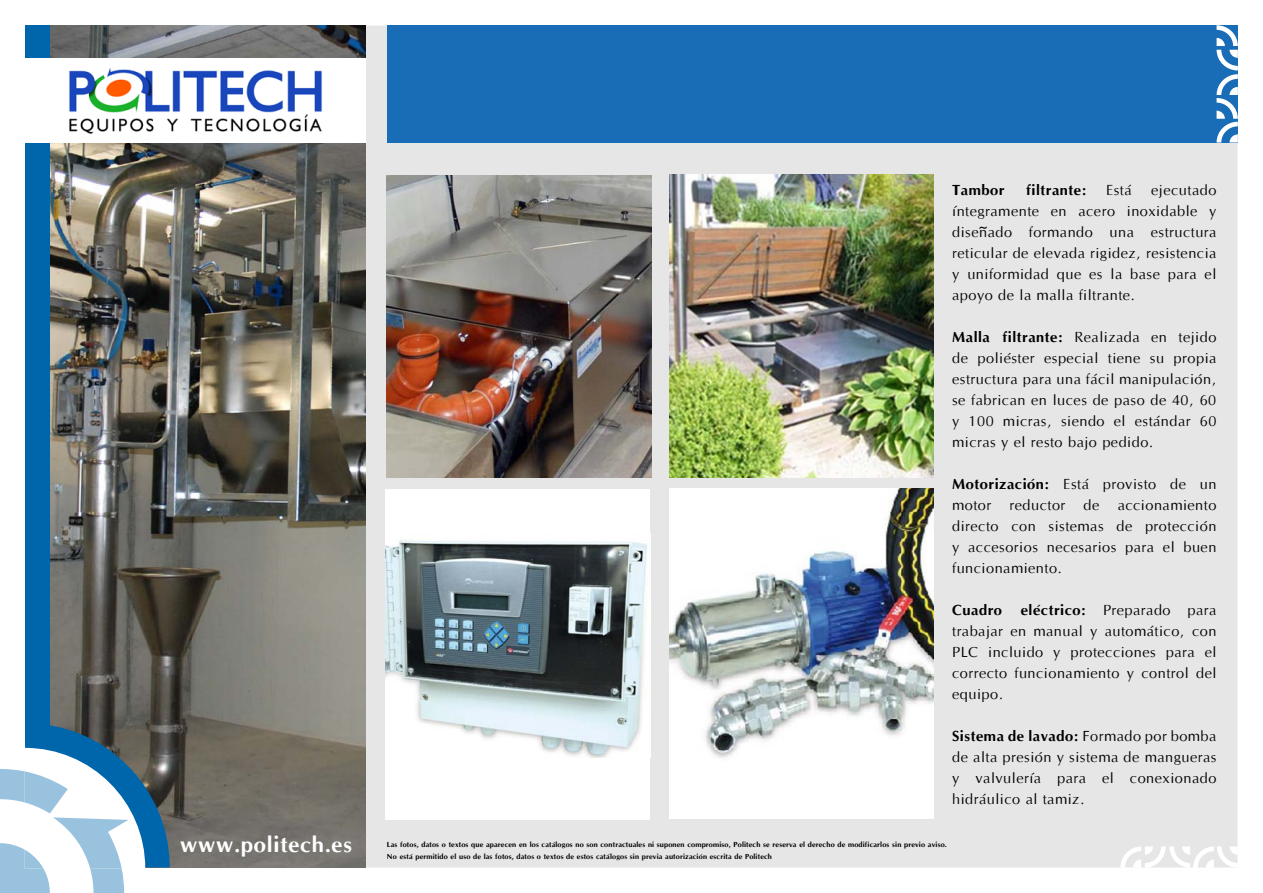
<style>
.page{position:relative;width:1263px;height:893px;background:#fff}
.page>*{position:absolute;margin:0;border:0;box-sizing:border-box;transform-origin:0 0}
.t1{font:700 22.5px "Optane";letter-spacing:.025em;color:#fff}
.t2{font:15px/21px "Optane";letter-spacing:.025em;color:#000;text-align:justify}
.t3{font:700 15px "Optane";letter-spacing:.025em;color:#000}
.t4{font:700 7.5px/12px "Optane";letter-spacing:.01em;color:#000}
.s1{font-weight:700}
</style>
<div class="page">
<div style="left:26px;top:26px;width:1211px;height:841px;background:#e6e6e6"></div>
<img style="left:50px;top:26px;width:316px;height:841px">
<div style="left:25px;top:26px;width:25px;height:817px;background:#0066ab"></div>
<svg style="left:0;top:723px;width:170px;height:170px"></svg>
<div style="left:387px;top:26px;width:850px;height:116px;background:#196cb6"></div>
<svg style="left:1216px;top:25px;width:22px;height:118px"></svg>
<svg style="left:1120px;top:846px;width:118px;height:22px"></svg>
<div style="left:0;top:58px;width:366px;height:84px;background:#fff"></div>
<img style="left:69px;top:68px;width:253px;height:66px">
<img style="left:387px;top:176px;width:264px;height:301px">
<div style="left:386px;top:489px;width:264px;height:330px;background:#fff"></div>
<img style="left:386px;top:540px;width:261px;height:218px">
<img style="left:669px;top:174px;width:264px;height:303px">
<div style="left:669px;top:488px;width:265px;height:331px;background:#fff"></div>
<img style="left:669px;top:488px;width:265px;height:270px">
<p class="t3" style="left:952px;top:181px;width:54px">Tambor</p>
<p class="t3" style="left:1026px;top:181px;width:62px">filtrante:</p>
<p class="t2" style="left:1106px;top:179px;width:27px">Está</p>
<p class="t2" style="left:952px;top:179px;width:266px;text-indent:199px">ejecutado íntegramente en acero inoxidable y diseñado formando una estructura reticular de elevada rigidez, resistencia y uniformidad que es la base para el apoyo de la malla filtrante.</p>
<p class="t2" style="left:952px;top:326px;width:266px"><span class="s1">Malla filtrante:</span> Realizada en tejido de poliéster especial tiene su propia estructura para una fácil manipulación, se fabrican en luces de paso de 40, 60 y 100 micras, siendo el estándar 60 micras y el resto bajo pedido.</p>
<p class="t2" style="left:952px;top:473px;width:266px"><span class="s1">Motorización:</span> Está provisto de un motor reductor de accionamiento directo con sistemas de protección y accesorios necesarios para el buen funcionamiento.</p>
<p class="t2" style="left:952px;top:599px;width:266px"><span class="s1">Cuadro eléctrico:</span> Preparado para trabajar en manual y automático, con PLC incluido y protecciones para el correcto funcionamiento y control del equipo.</p>
<p class="t2" style="left:952px;top:725px;width:266px"><span class="s1">Sistema de lavado:</span> Formado por bomba de alta presión y sistema de mangueras y valvulería para el conexionado hidráulico al tamiz.</p>
<h1 class="t1" style="left:180px;top:831px;width:174px">www.politech.es</h1>
<p class="t4" style="left:387px;top:838px;width:561px">Las fotos, datos o textos que aparecen en los catálogos no son contractuales ni suponen compromiso, Politech se reserva el derecho de modificarlos sin previo aviso.<br>No está permitido el uso de las fotos, datos o textos de estos catálogos sin previa autorización escrita de Politech</p>
</div>
